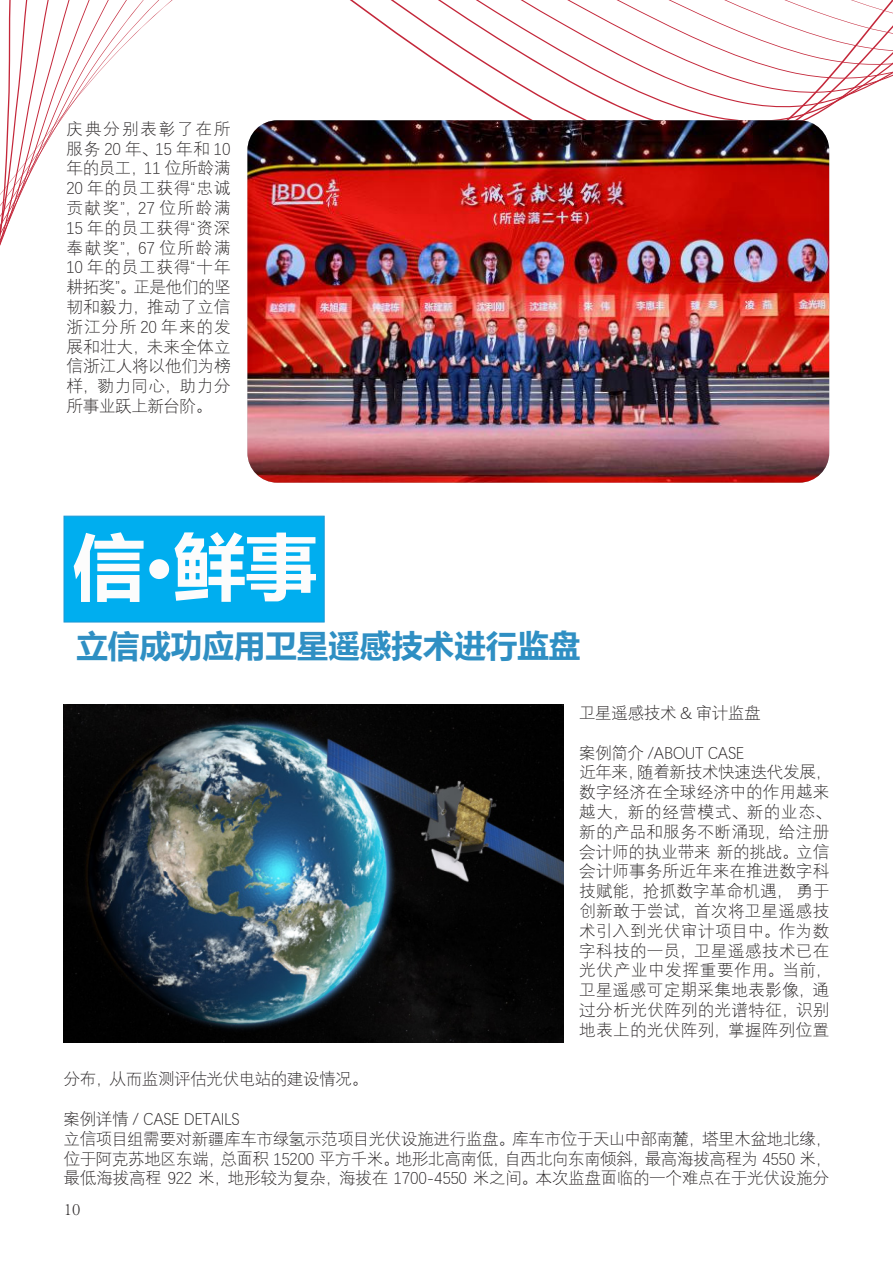
<style>
.page{position:relative;width:893px;height:1263px;background:#fff}
.page>*{position:absolute;margin:0;border:0;box-sizing:border-box;transform-origin:0 0}
.t1{font:700 72px "Microsoft Ya Hei";color:#fcfcfc}
.t2{font:700 31.5px "Microsoft Ya Hei";color:#2f8fc3}
.t3{font:300 18px "Adobe Song Std";color:#231f20}
.t4{font:300 16.5px/19.8px "Deng Xian";letter-spacing:.01em;color:#231f20;text-align:justify}
.t5{font:300 16.5px "Deng Xian";letter-spacing:-.02em;color:#231f20}
</style>
<div class="page">
<svg style="left:0;top:0;width:893px;height:456px"></svg>
<img style="left:64px;top:704px;width:499px;height:338px">
<div style="left:64px;top:516px;width:260px;height:106px;background:#00aeef;border:1px solid #1e98d5"></div>
<img style="left:247px;top:120px;width:582px;height:363px">
<p class="t4" style="left:66px;top:118px;width:166px">庆典分别表彰了在所服务 20 年、15 年和 10年的员工，11 位所龄满20 年的员工获得“忠诚贡献奖”，27 位所龄满15 年的员工获得“资深奉献奖”，67 位所龄满10 年的员工获得“十年耕拓奖”。正是他们的坚韧和毅力，推动了立信浙江分所 20 年来的发展和壮大，未来全体立信浙江人将以他们为榜样，勠力同心，助力分所事业跃上新台阶。</p>
<p class="t1" style="left:73px;top:516px;width:246px">信·鲜事</p>
<p class="t2" style="left:76px;top:623px;width:506px">立信成功应用卫星遥感技术进行监盘</p>
<p class="t5" style="left:579px;top:702px;width:183px">卫星遥感技术 &amp; 审计监盘</p>
<p class="t5" style="left:579px;top:742px;width:166px">案例简介 /ABOUT CASE</p>
<p class="t4" style="left:579px;top:762px;width:254px;text-align:left">近年来，随着新技术快速迭代发展，数字经济在全球经济中的作用越来越大，新的经营模式、新的业态、新的产品和服务不断涌现，给注册会计师的执业带来 新的挑战。立信会计师事务所近年来在推进数字科技赋能，抢抓数字革命机遇， 勇于创新敢于尝试，首次将卫星遥感技术引入到光伏审计项目中。作为数字科技的一员，卫星遥感技术已在光伏产业中发挥重要作用。当前，卫星遥感可定期采集地表影像，通过分析光伏阵列的光谱特征，识别地表上的光伏阵列，掌握阵列位置</p>
<p class="t5" style="left:64px;top:1069px;width:306px">分布，从而监测评估光伏电站的建设情况。</p>
<p class="t5" style="left:64px;top:1108px;width:177px">案例详情 / CASE DETAILS</p>
<p class="t4" style="left:64px;top:1128px;width:770px">立信项目组需要对新疆库车市绿氢示范项目光伏设施进行监盘。库车市位于天山中部南麓，塔里木盆地北缘，位于阿克苏地区东端，总面积 15200 平方千米。地形北高南低，自西北向东南倾斜，最高海拔高程为 4550 米，最低海拔高程 922 米，地形较为复杂，海拔在 1700-4550 米之间。本次监盘面临的一个难点在于光伏设施分</p>
<p class="t3" style="left:64px;top:1199px;width:18px">10</p>
</div>
